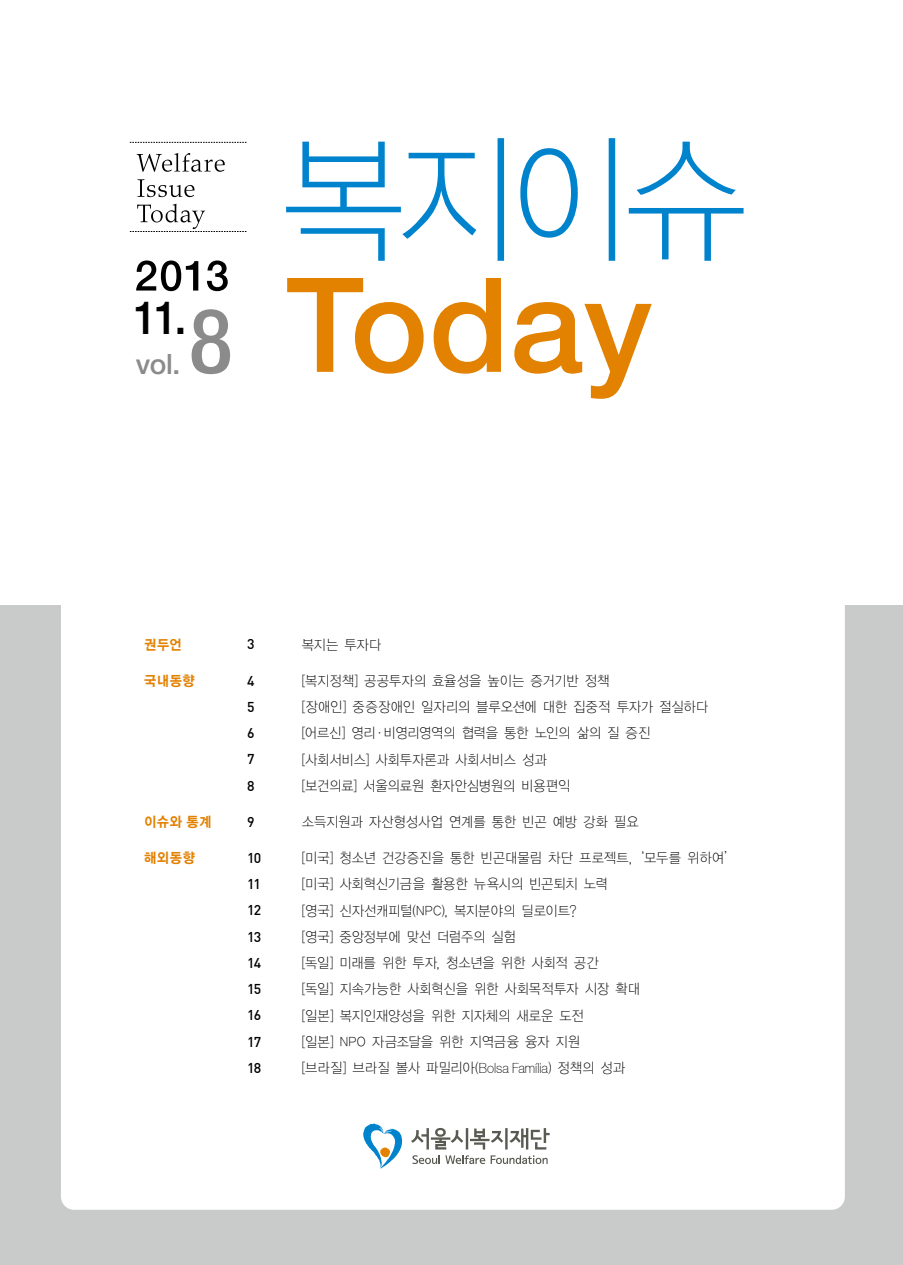
<style>
.page{position:relative;width:903px;height:1265px;background:#fff}
.page>*{position:absolute;margin:0;border:0;box-sizing:border-box;transform-origin:0 0}
.t1{font:500 131.42px "Helvetica Neue LT";letter-spacing:.005em;color:#e38100}
.t2{font:500 condensed 89.77px "Helvetica Neue LT";color:#8b8b8b}
.t3{font:500 46.02px "Helvetica Neue LT";color:#000;scale:.9 1}
.t4{font:500 28px "Helvetica Neue LT";color:#8b8b8b}
.t5{font:14px "YDIYGO110 KS Cpc EUC H";letter-spacing:-.06em;color:#000;scale:.93 1}
.t6{font:14px "YDIYGO110 KS Cpc EUC H";letter-spacing:-.08em;color:#000;scale:.93 1}
.t7{font:14px "Dinmed";letter-spacing:-.055em;color:#000}
.t8{font:14px "YGO155";letter-spacing:-.02em;color:#e38100;scale:.93 1}
.s1{font-family:"Helvetica 35";font-weight:100}
</style>
<div class="page">
<div style="left:0;top:605px;width:903px;height:660px;background:#c9caca"></div>
<div style="left:61px;top:569px;width:784px;height:641px;background:#fff;border-radius:13px"></div>
<svg style="left:363px;top:1123px;width:39px;height:46px"></svg>
<svg style="left:411px;top:1128px;width:139px;height:36px"></svg>
<svg style="left:137px;top:153px;width:88px;height:19px"></svg>
<svg style="left:138px;top:179px;width:56px;height:18px"></svg>
<svg style="left:286px;top:138px;width:218px;height:123px"></svg>
<svg style="left:520px;top:138px;width:95px;height:123px"></svg>
<svg style="left:629px;top:142px;width:114px;height:119px"></svg>
<svg style="left:130px;top:142px;width:116px;height:1px"></svg>
<svg style="left:130px;top:204px;width:116px;height:28px"></svg>
<svg style="left:136px;top:261px;width:92px;height:30px"></svg>
<h3 class="t3" style="left:134px;top:290px;width:60px">11.</h3>
<h3 class="t4" style="left:136px;top:347px;width:46px">vol.</h3>
<h2 class="t2" style="left:189px;top:288px;width:45px">8</h2>
<h1 class="t1" style="left:286px;top:247px;width:368px">Today</h1>
<p class="t8" style="left:144px;top:637px;width:43px">권두언</p>
<p class="t7" style="left:247px;top:635px;width:9px">3</p>
<p class="t5" style="left:301px;top:637px;width:88px">복지는 투자다</p>
<p class="t8" style="left:144px;top:673px;width:57px">국내동향</p>
<p class="t7" style="left:247px;top:672px;width:9px">4</p>
<p class="t5" style="left:301px;top:674px;width:333px">[복지정책] 공공투자의 효율성을 높이는 증거기반 정책</p>
<p class="t7" style="left:247px;top:698px;width:9px">5</p>
<p class="t5" style="left:301px;top:700px;width:439px">[장애인] 중증장애인 일자리의 블루오션에 대한 집중적 투자가 절실하다</p>
<p class="t7" style="left:247px;top:724px;width:9px">6</p>
<p class="t6" style="left:301px;top:726px;width:377px">[어르신] 영리·비영리영역의 협력을 통한 노인의 삶의 질 증진</p>
<p class="t7" style="left:247px;top:750px;width:9px">7</p>
<p class="t5" style="left:301px;top:752px;width:266px">[사회서비스] 사회투자론과 사회서비스 성과</p>
<p class="t7" style="left:247px;top:777px;width:9px">8</p>
<p class="t5" style="left:301px;top:779px;width:291px">[보건의료] 서울의료원 환자안심병원의 비용편익</p>
<p class="t8" style="left:144px;top:814px;width:74px">이슈와 통계</p>
<p class="t7" style="left:247px;top:813px;width:9px">9</p>
<p class="t5" style="left:301px;top:815px;width:364px">소득지원과 자산형성사업 연계를 통한 빈곤 예방 강화 필요</p>
<p class="t8" style="left:144px;top:850px;width:57px">해외동향</p>
<p class="t7" style="left:247px;top:849px;width:16px">10</p>
<p class="t5" style="left:301px;top:851px;width:470px">[미국] 청소년 건강증진을 통한 빈곤대물림 차단 프로젝트,‘모두를 위하여’</p>
<p class="t7" style="left:247px;top:875px;width:15px">11</p>
<p class="t5" style="left:301px;top:877px;width:331px">[미국] 사회혁신기금을 활용한 뉴욕시의 빈곤퇴치 노력</p>
<p class="t7" style="left:247px;top:901px;width:16px">12</p>
<p class="t5" style="left:301px;top:903px;width:298px">[영국] 신자선캐피털(NPC), 복지분야의 딜로이트?</p>
<p class="t7" style="left:247px;top:928px;width:16px">13</p>
<p class="t5" style="left:301px;top:930px;width:233px">[영국] 중앙정부에 맞선 더럼주의 실험</p>
<p class="t7" style="left:247px;top:954px;width:16px">14</p>
<p class="t5" style="left:301px;top:956px;width:322px">[독일] 미래를 위한 투자, 청소년을 위한 사회적 공간</p>
<p class="t7" style="left:247px;top:980px;width:16px">15</p>
<p class="t5" style="left:301px;top:982px;width:366px">[독일] 지속가능한 사회혁신을 위한 사회목적투자 시장 확대</p>
<p class="t7" style="left:247px;top:1006px;width:16px">16</p>
<p class="t5" style="left:301px;top:1008px;width:305px">[일본] 복지인재양성을 위한 지자체의 새로운 도전</p>
<p class="t7" style="left:247px;top:1033px;width:16px">17</p>
<p class="t5" style="left:301px;top:1035px;width:302px">[일본] NPO 자금조달을 위한 지역금융 융자 지원</p>
<p class="t7" style="left:247px;top:1059px;width:16px">18</p>
<p class="t5" style="left:301px;top:1061px;width:350px">[브라질] 브라질 볼사 파밀리아(<span class="s1">Bolsa Família</span>) 정책의 성과</p>
</div>
